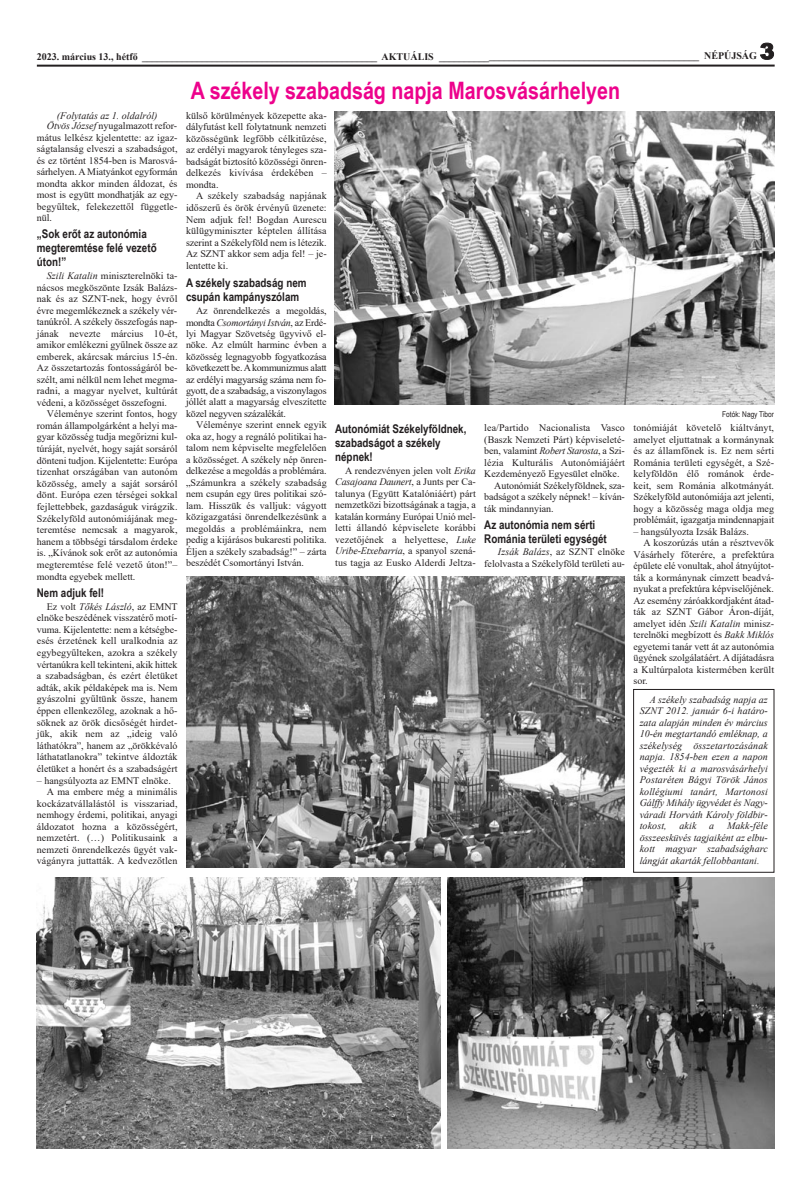
<style>
.page{position:relative;width:811px;height:1191px;background:#fff}
.page>*{position:absolute;margin:0;border:0;box-sizing:border-box;transform-origin:0 0}
.t1{font:700 24px "Arial Narrow";color:#ed028c}
.t2{font:700 12px/14px "Arial Narrow";color:#231f20}
.t3{font:10px/11.5px "Times New Roman";color:#231f20;text-align:justify}
.t4{font:italic 10px/11.5px "Times New Roman";color:#231f20;text-align:justify}
.t5{font:700 10px "Times New Roman";color:#231f20}
.t6{font:8px "Arial Narrow";color:#231f20}
.s1{font-family:"Arial";font-weight:900;font-size:22px}
.s2{font-style:italic}
</style>
<div class="page">
<hr style="left:37px;top:65px;width:737px;height:2px;background:#231f20">
<img style="left:335px;top:112px;width:439px;height:293px">
<img style="left:448px;top:877px;width:326px;height:271px">
<img style="left:186px;top:577px;width:439px;height:290px">
<img style="left:36px;top:877px;width:404px;height:271px">
<div style="left:633px;top:689px;width:141px;height:183px;border:1px solid #231f20"></div>
<p class="t5" style="left:37px;top:51px;width:739px">2023. március 13., hétfő _______________________________________________ AKTUÁLIS ____________________________________________________ NÉPÚJSÁG <span class="s1">3</span></p>
<p class="t1" style="left:191px;top:76px;width:431px">A székely szabadság napja Marosvásárhelyen</p>
<p class="t3" style="left:37px;top:120px;width:142px;text-indent:10px"><span class="s2">Ötvös József</span> nyugalmazott refor&shy;mátus lelkész kjelentette: az igaz&shy;ságtalanság elveszi a szabadságot, és ez történt 1854-ben is Marosvá&shy;sárhelyen. A Miatyánkot egyformán mondta akkor minden áldozat, és most is együtt mondhatják az egy&shy;begyűltek, felekezettől függetle&shy;nül.</p>
<p class="t2" style="left:37px;top:227px;width:121px">„Sok erőt az autonómia megteremtése felé vezető úton!”</p>
<p class="t3" style="left:37px;top:270px;width:142px;text-indent:10px"><span class="s2">Szili Katalin</span> miniszterelnöki ta&shy;nácsos megköszönte Izsák Balázs&shy;nak és az SZNT-nek, hogy évről évre megemlékeznek a székely vér&shy;tanúkról. A székely összefogás nap&shy;jának nevezte március 10-ét, amikor emlékezni gyűlnek össze az emberek, akárcsak március 15-én.<br>Az összetartozás fontosságáról be&shy;szélt, ami nélkül nem lehet megma&shy;radni, a magyar nyelvet, kultúrát védeni, a közösséget összefogni.</p>
<p class="t3" style="left:37px;top:408px;width:142px;text-indent:10px">Véleménye szerint fontos, hogy román állampolgárként a helyi ma&shy;gyar közösség tudja megőrizni kul&shy;túráját, nyelvét, hogy saját sorsáról dönteni tudjon. Kijelentette: Európa tizenhat országában van autonóm közösség, amely a saját sorsáról dönt. Európa ezen térségei sokkal fejlettebbek, gazdaságuk virágzik.<br>Székelyföld autonómiájának meg&shy;teremtése nemcsak a magyarok, hanem a többségi társdalom érdeke is. „Kívánok sok erőt az autonómia megteremtése felé vezető úton!”– mondta egyebek mellett.</p>
<p class="t2" style="left:37px;top:585px;width:69px">Nem adjuk fel!</p>
<p class="t3" style="left:37px;top:600px;width:142px;text-indent:10px">Ez volt <span class="s2">Tőkés László</span>, az EMNT elnöke beszédének visszatérő motí&shy;vuma. Kijelentette: nem a kétségbe&shy;esés érzetének kell uralkodnia az egybegyűlteken, azokra a székely vértanúkra kell tekinteni, akik hittek a szabadságban, és ezért életüket adták, akik példaképek ma is. Nem gyászolni gyűltünk össze, hanem éppen ellenkezőleg, azoknak a hő&shy;söknek az örök dicsőségét hirdet&shy;jük, akik nem az „ideig való láthatókra”, hanem az „örökkévaló láthatatlanokra” tekintve áldozták életüket a honért és a szabadságért</p>
<p class="t3" style="left:37px;top:774px;width:135px">– hangsúlyozta az EMNT elnöke.</p>
<p class="t3" style="left:37px;top:786px;width:142px;text-indent:10px">A ma embere még a minimális kockázatvállalástól is visszariad, nemhogy érdemi, politikai, anyagi áldozatot hozna a közösségért, nemzetért. (…) Politikusaink a nemzeti önrendelkezés ügyét vak&shy;vágányra juttatták. A kedvezőtlen</p>
<p class="t3" style="left:186px;top:110px;width:142px">külső körülmények közepette aka&shy;dályfutást kell folytatnunk nemzeti közösségünk legfőbb célkitűzése, az erdélyi magyarok tényleges sza&shy;badságát biztosító közösségi önren&shy;delkezés kivívása érdekében – mondta.</p>
<p class="t3" style="left:186px;top:190px;width:142px;text-indent:10px">A székely szabadság napjának időszerű és örök érvényű üzenete:<br>Nem adjuk fel! Bogdan Aurescu külügyminiszter képtelen állítása szerint a Székelyföld nem is létezik.<br>Az SZNT akkor sem adja fel! – je&shy;lentette ki.</p>
<p class="t2" style="left:186px;top:275px;width:122px;line-height:14.7px">A székely szabadság nem csupán kampányszólam</p>
<p class="t3" style="left:186px;top:305px;width:142px;text-indent:10px">Az önrendelkezés a megoldás, mondta <span class="s2">Csomortányi István</span>, az Erdé&shy;lyi Magyar Szövetség ügyvivő el&shy;nöke. Az elmúlt harminc évben a közösség legnagyobb fogyatkozása következett be. A kommunizmus alatt az erdélyi magyarság száma nem fo&shy;gyott, de a szabadság, a viszonylagos jóllét alatt a magyarság elveszítette közel negyven százalékát.</p>
<p class="t3" style="left:186px;top:419px;width:142px;text-indent:10px">Véleménye szerint ennek egyik oka az, hogy a regnáló politikai ha&shy;talom nem képviselte megfelelően a közösséget. A székely nép önren&shy;delkezése a megoldás a problémára. „Számunkra a székely szabadság nem csupán egy üres politikai szó&shy;lam. Hisszük és valljuk: vágyott közigazgatási önrendelkezésünk a megoldás a problémáinkra, nem pedig a kijárásos bukaresti politika.<br>Éljen a székely szabadság!” – zárta beszédét Csomortányi István.</p>
<p class="t2" style="left:335px;top:421px;width:133px">Autonómiát Székelyföldnek, szabadságot a székely népnek!</p>
<p class="t4" style="left:57px;top:110px;width:102px">(Folytatás az 1. oldalról)</p>
<p class="t6" style="left:722px;top:409px;width:53px">Fotók: Nagy Tibor</p>
<p class="t3" style="left:633px;top:422px;width:142px">tonómiáját követelő kiáltványt, amelyet eljuttatnak a kormánynak és az államfőnek is. Ez nem sérti Románia területi egységét, a Szé&shy;kelyföldön élő románok érde&shy;keit, sem Románia alkotmányát.<br>Székelyföld autonómiája azt jelenti, hogy a közösség maga oldja meg problémáit, igazgatja mindennapjait</p>
<p class="t3" style="left:633px;top:525px;width:117px">– hangsúlyozta Izsák Balázs.</p>
<p class="t3" style="left:633px;top:537px;width:142px;text-indent:10px">A koszorúzás után a résztvevők Vásárhely főterére, a prefektúra épülete elé vonultak, ahol átnyújtot&shy;ták a kormánynak címzett beadvá&shy;nyukat a prefektúra képviselőjének.<br>Az esemény záróakkordjaként átad&shy;ták az SZNT Gábor Áron-díját, amelyet idén <span class="s2">Szili Katalin</span> minisz&shy;terelnöki megbízott és <span class="s2">Bakk Miklós </span>egyetemi tanár vett át az autonómia ügyének szolgálatáért. A díjátadásra a Kultúrpalota kistermében került sor.</p>
<p class="t3" style="left:484px;top:422px;width:142px">lea/Partido Nacionalista Vasco (Baszk Nemzeti Párt) képviseleté&shy;ben, valamint <span class="s2">Robert Starosta</span>, a Szi&shy;lézia Kulturális Autonómiájáért Kezdeményező Egyesület elnöke.</p>
<p class="t3" style="left:484px;top:479px;width:142px;text-indent:10px">Autonómiát Székelyföldnek, sza&shy;badságot a székely népnek! – kíván&shy;ták mindannyian.</p>
<p class="t2" style="left:484px;top:517px;width:124px">Az autonómia nem sérti<br>Románia területi egységét</p>
<p class="t3" style="left:484px;top:546px;width:142px;text-align:right"><span class="s2">Izsák Balázs</span>, az SZNT elnöke felolvasta a Székelyföld területi au-</p>
<p class="t3" style="left:335px;top:465px;width:142px;text-indent:10px">A rendezvényen jelen volt <span class="s2">Erika Casajoana Daunert</span>, a Junts per Ca&shy;talunya (Együtt Katalóniáért) párt nemzetközi bizottságának a tagja, a katalán kormány Európai Unió mel&shy;letti állandó képviselete korábbi vezetőjének a helyettese, <span class="s2">Luke Uribe-Etxebarria</span>, a spanyol szená&shy;tus tagja az Eusko Alderdi Jeltza-</p>
<p class="t4" style="left:640px;top:693px;width:130px;text-indent:10px">A székely szabadság napja az SZNT 2012. január 6-i határo&shy;zata alapján minden év március 10-én megtartandó emléknap, a székelység összetartozásának napja. 1854-ben ezen a napon végezték ki a marosvásárhelyi Postaréten Bágyi Török János kollégiumi tanárt, Martonosi Gálffy Mihály ügyvédet és Nagy&shy;váradi Horváth Károly földbir&shy;tokost,</p>
<p class="t4" style="left:640px;top:820px;width:130px;text-indent:87px">Makk-féle összeesküvés tagjaiként az elbu&shy;kott magyar szabadságharc lángját akarták fellobbantani.</p>
<p class="t4" style="left:679px;top:820px;width:18px">akik</p>
<p class="t4" style="left:709px;top:820px;width:6px">a</p>
</div>
